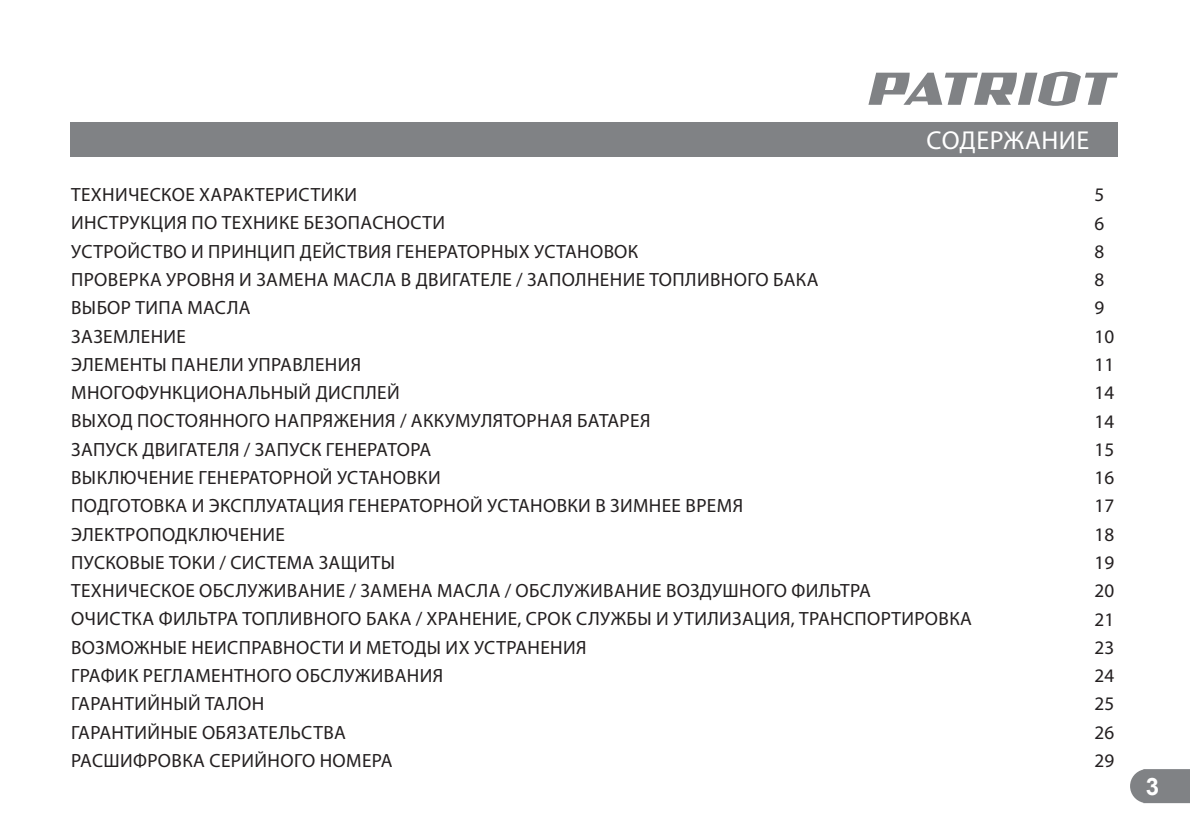
<style>
.page{position:relative;width:1190px;height:840px;background:#fff}
.page>*{position:absolute;margin:0;border:0;box-sizing:border-box;transform-origin:0 0}
.t1{font:26px "Myriad Pro";letter-spacing:.02em;color:#fff}
.t2{font:700 24px "Arial";color:#fff}
.t3{font:19.2px/28.2px "Myriad Pro";letter-spacing:.02em;color:#231f20}
.t4{font:19.2px/28.2px "Myriad Pro";color:#231f20}
</style>
<div class="page">
<svg style="left:1130px;top:769px;width:59px;height:34px;background:#888a8c"></svg>
<svg style="left:868px;top:72px;width:250px;height:34px"></svg>
<div style="left:71px;top:123px;width:1047px;height:34px;background:#808285"></div>
<h1 class="t1" style="left:926px;top:128px;width:164px">СОДЕРЖАНИЕ</h1>
<p class="t3" style="left:71px;top:181px;width:902px">ТЕХНИЧЕСКОЕ ХАРАКТЕРИСТИКИ<br>ИНСТРУКЦИЯ ПО ТЕХНИКЕ БЕЗОПАСНОСТИ<br>УСТРОЙСТВО И ПРИНЦИП ДЕЙСТВИЯ ГЕНЕРАТОРНЫХ УСТАНОВОК<br>ПРОВЕРКА УРОВНЯ И ЗАМЕНА МАСЛА В ДВИГАТЕЛЕ / ЗАПОЛНЕНИЕ ТОПЛИВНОГО БАКА<br>ВЫБОР ТИПА МАСЛА<br>ЗАЗЕМЛЕНИЕ<br>ЭЛЕМЕНТЫ ПАНЕЛИ УПРАВЛЕНИЯ<br>МНОГОФУНКЦИОНАЛЬНЫЙ ДИСПЛЕЙ<br>ВЫХОД ПОСТОЯННОГО НАПРЯЖЕНИЯ / АККУМУЛЯТОРНАЯ БАТАРЕЯ<br>ЗАПУСК ДВИГАТЕЛЯ / ЗАПУСК ГЕНЕРАТОРА<br>ВЫКЛЮЧЕНИЕ ГЕНЕРАТОРНОЙ УСТАНОВКИ<br>ПОДГОТОВКА И ЭКСПЛУАТАЦИЯ ГЕНЕРАТОРНОЙ УСТАНОВКИ В ЗИМНЕЕ ВРЕМЯ<br>ЭЛЕКТРОПОДКЛЮЧЕНИЕ<br>ПУСКОВЫЕ ТОКИ / СИСТЕМА ЗАЩИТЫ<br>ТЕХНИЧЕСКОЕ ОБСЛУЖИВАНИЕ / ЗАМЕНА МАСЛА / ОБСЛУЖИВАНИЕ ВОЗДУШНОГО ФИЛЬТРА<br>ОЧИСТКА ФИЛЬТРА ТОПЛИВНОГО БАКА / ХРАНЕНИЕ, СРОК СЛУЖБЫ И УТИЛИЗАЦИЯ, ТРАНСПОРТИРОВКА ВОЗМОЖНЫЕ НЕИСПРАВНОСТИ И МЕТОДЫ ИХ УСТРАНЕНИЯ<br>ГРАФИК РЕГЛАМЕНТНОГО ОБСЛУЖИВАНИЯ<br>ГАРАНТИЙНЫЙ ТАЛОН<br>ГАРАНТИЙНЫЕ ОБЯЗАТЕЛЬСТВА<br>РАСШИФРОВКА СЕРИЙНОГО НОМЕРА</p>
<p class="t4" style="left:1094px;top:181px;width:21px">5<br>6<br>8<br>8<br>9<br>10<br>11<br>14<br>14<br>15<br>16<br>17<br>18<br>19<br>20<br>21<br>23<br>24<br>25<br>26<br>29</p>
<p class="t2" style="left:1145px;top:772px;width:15px">3</p>
</div>
